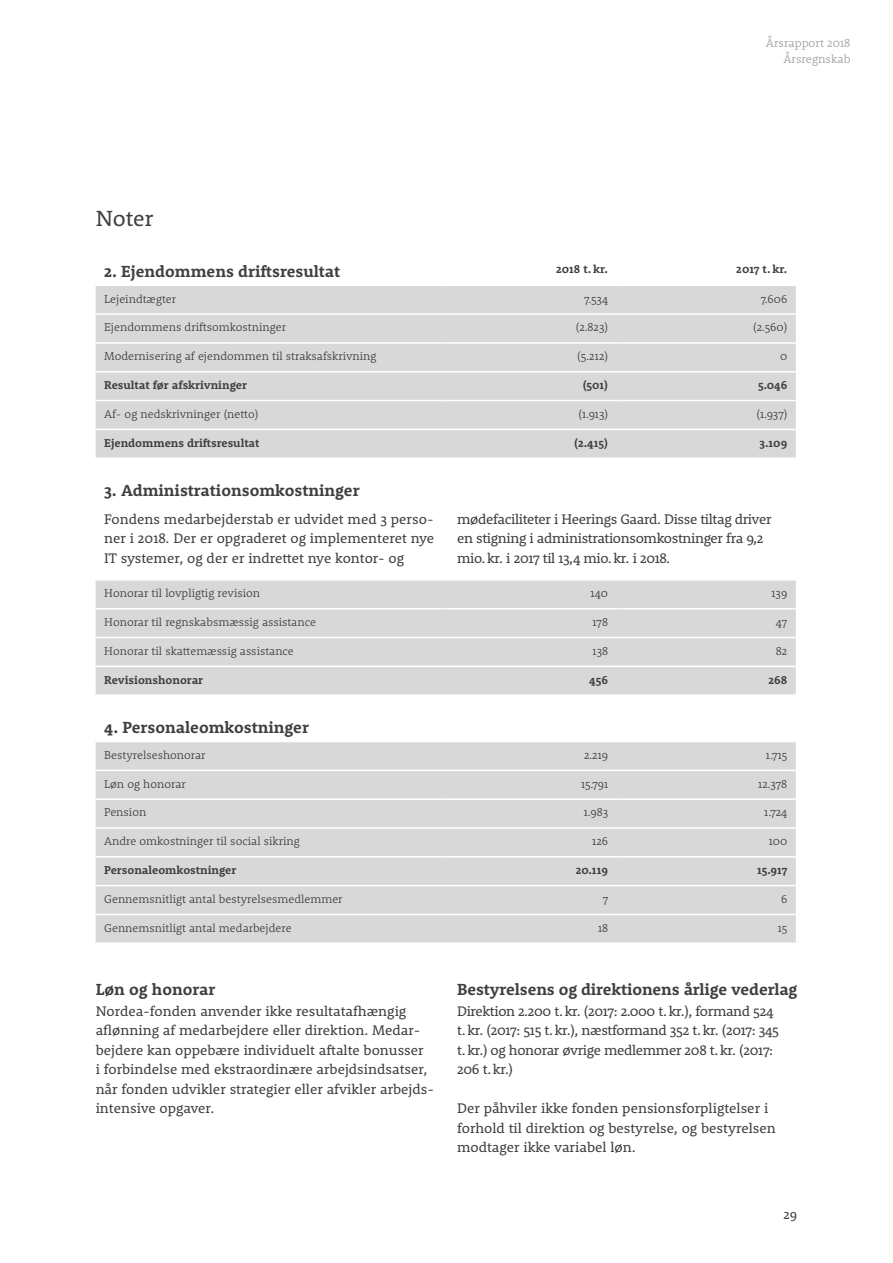
<style>
.page{position:relative;width:893px;height:1263px;background:#fff}
.page>*{position:absolute;margin:0;border:0;box-sizing:border-box;transform-origin:0 0}
.t1{font:22.5px "Rooney";color:#3f3f3f}
.t2{font:700 16.5px "Rooney";color:#3f3f3f}
.t3{font:14.25px/19.5px "Rooney";color:#3f3f3f}
.t4{font:14.25px/19.5px "Rooney";letter-spacing:-.025em;color:#3f3f3f}
.t5{font:13.5px "Rooney";color:#3f3f3f}
.t6{font:300 12px/16.5px "Rooney";color:#9f9f9f;text-align:right}
.t7{font:300 11.7px "Rooney";color:#3f3f3f}
.t8{font:700 11.7px "Rooney";color:#3f3f3f}
</style>
<div class="page">
<svg style="left:96px;top:286px;width:700px;height:656px;fill:#d8d8d8"></svg>
<hr style="left:96px;top:313px;width:350px;height:2px;background:#fff">
<hr style="left:446px;top:313px;width:171px;height:2px;background:#fff">
<hr style="left:617px;top:313px;width:179px;height:2px;background:#fff">
<hr style="left:96px;top:342px;width:350px;height:2px;background:#fff">
<hr style="left:446px;top:342px;width:171px;height:2px;background:#fff">
<hr style="left:617px;top:342px;width:179px;height:2px;background:#fff">
<hr style="left:96px;top:371px;width:350px;height:1px;background:#fff">
<hr style="left:446px;top:371px;width:171px;height:1px;background:#fff">
<hr style="left:617px;top:371px;width:179px;height:1px;background:#fff">
<hr style="left:96px;top:400px;width:350px;height:1px;background:#fff">
<hr style="left:446px;top:400px;width:171px;height:1px;background:#fff">
<hr style="left:617px;top:400px;width:179px;height:1px;background:#fff">
<hr style="left:96px;top:429px;width:350px;height:1px;background:#fff">
<hr style="left:446px;top:429px;width:171px;height:1px;background:#fff">
<hr style="left:617px;top:429px;width:179px;height:1px;background:#fff">
<hr style="left:795px;top:459px;width:1px;height:45px;background:#fff">
<hr style="left:446px;top:505px;width:1px;height:74px;background:#fff">
<hr style="left:795px;top:505px;width:1px;height:74px;background:#fff">
<hr style="left:96px;top:608px;width:350px;height:1px;background:#fff">
<hr style="left:446px;top:608px;width:171px;height:1px;background:#fff">
<hr style="left:617px;top:608px;width:179px;height:1px;background:#fff">
<hr style="left:96px;top:637px;width:350px;height:1px;background:#fff">
<hr style="left:446px;top:637px;width:171px;height:1px;background:#fff">
<hr style="left:617px;top:637px;width:179px;height:1px;background:#fff">
<hr style="left:96px;top:665px;width:350px;height:2px;background:#fff">
<hr style="left:446px;top:665px;width:171px;height:2px;background:#fff">
<hr style="left:617px;top:665px;width:179px;height:2px;background:#fff">
<hr style="left:795px;top:696px;width:1px;height:45px;background:#fff">
<hr style="left:96px;top:770px;width:350px;height:1px;background:#fff">
<hr style="left:446px;top:770px;width:171px;height:1px;background:#fff">
<hr style="left:617px;top:770px;width:179px;height:1px;background:#fff">
<hr style="left:96px;top:798px;width:350px;height:2px;background:#fff">
<hr style="left:446px;top:798px;width:171px;height:2px;background:#fff">
<hr style="left:617px;top:798px;width:179px;height:2px;background:#fff">
<hr style="left:96px;top:827px;width:350px;height:2px;background:#fff">
<hr style="left:446px;top:827px;width:171px;height:2px;background:#fff">
<hr style="left:617px;top:827px;width:179px;height:2px;background:#fff">
<hr style="left:96px;top:856px;width:350px;height:1px;background:#fff">
<hr style="left:446px;top:856px;width:171px;height:1px;background:#fff">
<hr style="left:617px;top:856px;width:179px;height:1px;background:#fff">
<hr style="left:96px;top:885px;width:350px;height:1px;background:#fff">
<hr style="left:446px;top:885px;width:171px;height:1px;background:#fff">
<hr style="left:617px;top:885px;width:179px;height:1px;background:#fff">
<hr style="left:96px;top:914px;width:350px;height:1px;background:#fff">
<hr style="left:446px;top:914px;width:171px;height:1px;background:#fff">
<hr style="left:617px;top:914px;width:179px;height:1px;background:#fff">
<hr style="left:96px;top:457px;width:350px;height:2px;background:#fff">
<hr style="left:446px;top:457px;width:171px;height:2px;background:#fff">
<hr style="left:617px;top:457px;width:179px;height:2px;background:#fff">
<hr style="left:96px;top:504px;width:350px;height:1px;background:#fff">
<hr style="left:96px;top:579px;width:350px;height:2px;background:#fff">
<hr style="left:446px;top:504px;width:171px;height:1px;background:#fff">
<hr style="left:617px;top:504px;width:179px;height:1px;background:#fff">
<hr style="left:446px;top:579px;width:171px;height:2px;background:#fff">
<hr style="left:617px;top:579px;width:179px;height:2px;background:#fff">
<hr style="left:96px;top:694px;width:350px;height:2px;background:#fff">
<hr style="left:446px;top:694px;width:171px;height:2px;background:#fff">
<hr style="left:617px;top:694px;width:179px;height:2px;background:#fff">
<hr style="left:96px;top:741px;width:350px;height:1px;background:#fff">
<hr style="left:446px;top:741px;width:171px;height:1px;background:#fff">
<hr style="left:617px;top:741px;width:179px;height:1px;background:#fff">
<p class="t6" style="left:766px;top:34px;width:86px">Årsrapport 2018<br>Årsregnskab</p>
<h1 class="t1" style="left:96px;top:203px;width:59px">Noter</h1>
<p class="t2" style="left:104px;top:260px;width:238px">2. Ejendommens driftsresultat</p>
<p class="t8" style="left:556px;top:261px;width:53px">2018 t. kr.</p>
<p class="t8" style="left:736px;top:261px;width:53px">2017 t. kr.</p>
<p class="t7" style="left:104px;top:291px;width:74px">Lejeindtægter</p>
<p class="t7" style="left:584px;top:291px;width:25px">7.534</p>
<p class="t7" style="left:761px;top:291px;width:28px">7.606</p>
<p class="t7" style="left:104px;top:320px;width:183px">Ejendommens driftsomkostninger</p>
<p class="t7" style="left:576px;top:320px;width:34px">(2.823)</p>
<p class="t7" style="left:753px;top:320px;width:36px">(2.560)</p>
<p class="t7" style="left:104px;top:348px;width:274px">Modernisering af ejendommen til straksafskrivning</p>
<p class="t7" style="left:577px;top:348px;width:33px">(5.212)</p>
<p class="t7" style="left:780px;top:348px;width:9px">0</p>
<p class="t8" style="left:104px;top:377px;width:144px">Resultat før afskrivninger</p>
<p class="t8" style="left:583px;top:377px;width:27px">(501)</p>
<p class="t8" style="left:758px;top:377px;width:31px">5.046</p>
<p class="t7" style="left:104px;top:406px;width:156px">Af- og nedskrivninger (netto)</p>
<p class="t7" style="left:578px;top:406px;width:31px">(1.913)</p>
<p class="t7" style="left:756px;top:406px;width:32px">(1.937)</p>
<p class="t8" style="left:104px;top:435px;width:157px">Ejendommens driftsresultat</p>
<p class="t8" style="left:574px;top:435px;width:36px">(2.415)</p>
<p class="t8" style="left:760px;top:435px;width:29px">3.109</p>
<p class="t2" style="left:104px;top:480px;width:257px">3. Administrationsomkostninger</p>
<p class="t3" style="left:104px;top:509px;width:331px;text-align:justify">Fondens medarbejderstab er udvidet med 3 perso&shy;ner i 2018. Der er opgraderet og implementeret nye IT systemer, og der er indrettet nye kontor- og</p>
<p class="t4" style="left:457px;top:509px;width:316px">mødefaciliteter i Heerings Gaard. Disse tiltag driver en stigning i administrationsomkostninger fra 9,2 mio.kr. i 2017 til 13,4 mio.kr. i 2018.</p>
<p class="t7" style="left:104px;top:585px;width:158px">Honorar til lovpligtig revision</p>
<p class="t7" style="left:591px;top:585px;width:19px">140</p>
<p class="t7" style="left:772px;top:585px;width:17px">139</p>
<p class="t7" style="left:104px;top:614px;width:213px">Honorar til regnskabsmæssig assistance</p>
<p class="t7" style="left:592px;top:614px;width:17px">178</p>
<p class="t7" style="left:776px;top:614px;width:13px">47</p>
<p class="t7" style="left:104px;top:643px;width:191px">Honorar til skattemæssig assistance</p>
<p class="t7" style="left:593px;top:643px;width:17px">138</p>
<p class="t7" style="left:776px;top:643px;width:13px">82</p>
<p class="t8" style="left:104px;top:672px;width:101px">Revisionshonorar</p>
<p class="t8" style="left:589px;top:672px;width:20px">456</p>
<p class="t8" style="left:768px;top:672px;width:20px">268</p>
<p class="t2" style="left:104px;top:716px;width:206px">4. Personaleomkostninger</p>
<p class="t7" style="left:104px;top:747px;width:103px">Bestyrelseshonorar</p>
<p class="t7" style="left:584px;top:747px;width:26px">2.219</p>
<p class="t7" style="left:766px;top:747px;width:23px">1.715</p>
<p class="t7" style="left:104px;top:776px;width:83px">Løn og honorar</p>
<p class="t7" style="left:581px;top:776px;width:29px">15.791</p>
<p class="t7" style="left:758px;top:776px;width:31px">12.378</p>
<p class="t7" style="left:104px;top:805px;width:44px">Pension</p>
<p class="t7" style="left:584px;top:805px;width:26px">1.983</p>
<p class="t7" style="left:764px;top:805px;width:25px">1.724</p>
<p class="t7" style="left:104px;top:833px;width:197px">Andre omkostninger til social sikring</p>
<p class="t7" style="left:592px;top:833px;width:17px">126</p>
<p class="t7" style="left:769px;top:833px;width:20px">100</p>
<p class="t8" style="left:104px;top:862px;width:134px">Personaleomkostninger</p>
<p class="t8" style="left:576px;top:862px;width:34px">20.119</p>
<p class="t8" style="left:757px;top:862px;width:32px">15.917</p>
<p class="t7" style="left:104px;top:891px;width:240px">Gennemsnitligt antal bestyrelsesmedlemmer</p>
<p class="t7" style="left:603px;top:891px;width:7px">7</p>
<p class="t7" style="left:781px;top:891px;width:8px">6</p>
<p class="t7" style="left:104px;top:920px;width:189px">Gennemsnitligt antal medarbejdere</p>
<p class="t7" style="left:598px;top:920px;width:12px">18</p>
<p class="t7" style="left:778px;top:920px;width:11px">15</p>
<p class="t2" style="left:96px;top:978px;width:121px">Løn og honorar</p>
<p class="t3" style="left:96px;top:1001px;width:340px">Nordea-fonden anvender ikke resultatafhængig aflønning af medarbejdere eller direktion. Medar&shy;bejdere kan oppebære individuelt aftalte bonusser<br>i forbindelse med ekstraordinære arbejdsindsatser, når fonden udvikler strategier eller afvikler arbejds&shy;intensive opgaver.</p>
<p class="t2" style="left:457px;top:978px;width:342px">Bestyrelsens og direktionens årlige vederlag</p>
<p class="t4" style="left:457px;top:1001px;width:323px">Direktion 2.200 t.kr. (2017: 2.000 t.kr.), formand 524 t.kr. (2017: 515 t.kr.), næstformand 352 t.kr. (2017: 345 t.kr.) og honorar øvrige medlemmer 208 t.kr. (2017:<br>206 t.kr.)</p>
<p class="t3" style="left:457px;top:1098px;width:320px">Der påhviler ikke fonden pensionsforpligtelser i forhold til direktion og bestyrelse, og bestyrelsen modtager ikke variabel løn.</p>
<p class="t5" style="left:784px;top:1206px;width:15px">29</p>
</div>
